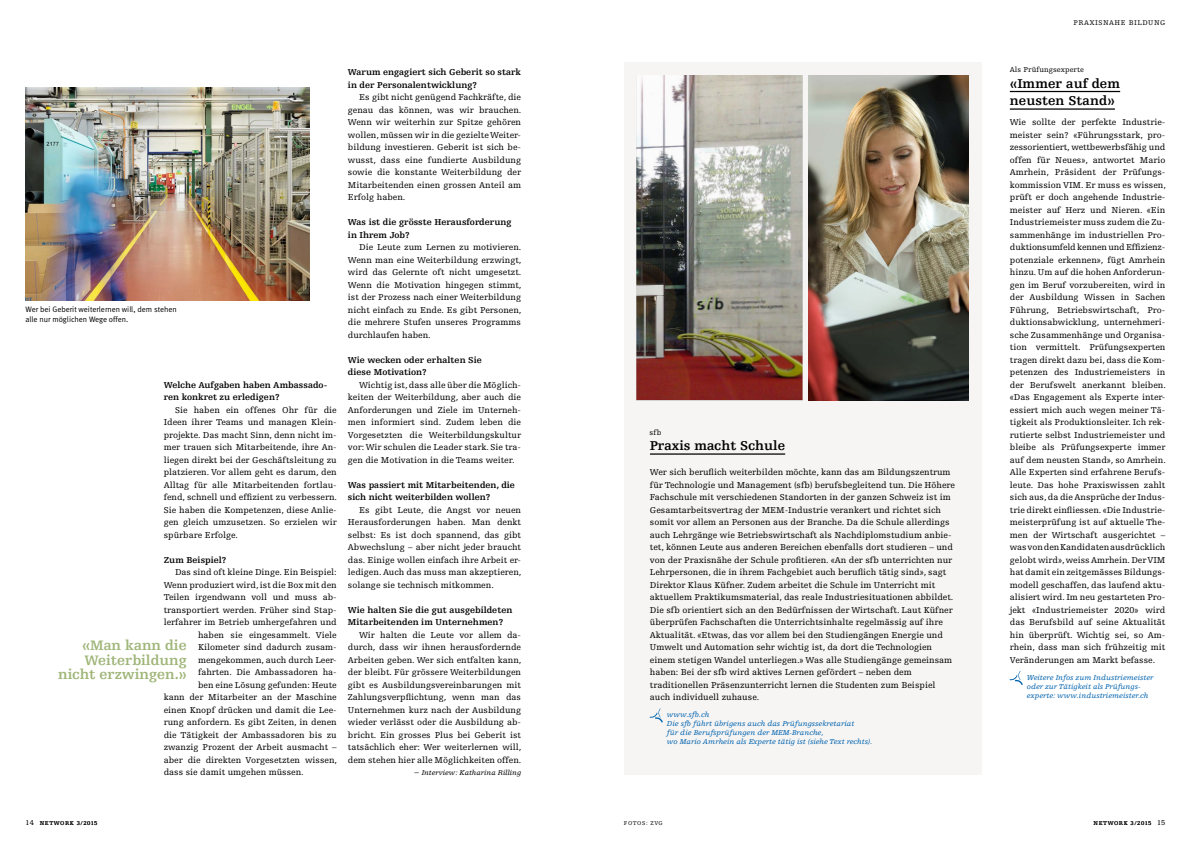
<style>
.page{position:relative;width:1191px;height:842px;background:#fff}
.page>*{position:absolute;margin:0;border:0;box-sizing:border-box;transform-origin:0 0}
.t1{font:700 14.5px/14.5px "Egyptienne F";letter-spacing:-.005em;color:#9fb578;text-align:right}
.t2{font:700 13.5px/17.5px "Egyptienne F";color:#000}
.t3{font:700 9.1px/12.5px "Egyptienne F";color:#000}
.t4{font:9px/12.5px "Egyptienne F";color:#000;text-align:justify}
.t5{font:7.9px/9.4px "Meta Normal LF";color:#000}
.t6{font:7.8px "Egyptienne F";color:#000}
.t7{font:7.6px "Egyptienne F";letter-spacing:.01em;color:#000}
.t8{font:italic 7.5px/9px "Egyptienne F";color:#0063af}
.t9{font:7.5px "Egyptienne F";color:#000}
.t10{font:italic 7.3px "Egyptienne F";color:#000}
.t11{font:7.3px "Egyptienne F";letter-spacing:.07em;color:#000}
.t12{font:5.9px "Egyptienne F";letter-spacing:.1em;color:#000}
.s1{font-style:normal;font-size:9px}
.s2{font-size:7.5px}
</style>
<div class="page">
<img style="left:26px;top:88px;width:283px;height:212px">
<div style="left:624px;top:62px;width:357px;height:713px;background:#f7f5f4"></div>
<hr style="left:650px;top:453px;width:135px;height:2px;background:#000">
<hr style="left:1009px;top:91px;width:111px;height:1px;background:#000">
<hr style="left:1009px;top:108px;width:106px;height:2px;background:#000">
<svg style="left:1009px;top:671px;width:13px;height:14px"></svg>
<svg style="left:649px;top:708px;width:14px;height:15px"></svg>
<img style="left:636px;top:75px;width:166px;height:325px">
<img style="left:808px;top:75px;width:160px;height:325px">
<p class="t5" style="left:26px;top:305px;width:153px">Wer bei Geberit weiterlernen will, dem stehen alle nur möglichen Wege offen.</p>
<p class="t3" style="left:164px;top:378px;width:165px">Welche Aufgaben haben Ambassado&shy;ren konkret zu erledigen?</p>
<p class="t4" style="left:164px;top:403px;width:175px;text-indent:11px">Sie haben ein offenes Ohr für die Ideen ihrer Teams und managen Klein&shy;projekte. Das macht Sinn, denn nicht im&shy;mer trauen sich Mitarbeitende, ihre An&shy;liegen direkt bei der Geschäftsleitung zu platzieren. Vor allem geht es darum, den Alltag für alle Mitarbeitenden fortlau&shy;fend, schnell und effizient zu verbessern.<br>Sie haben die Kompetenzen, diese Anlie&shy;gen gleich umzusetzen. So erzielen wir spürbare Erfolge.</p>
<p class="t3" style="left:164px;top:553px;width:64px">Zum Beispiel?</p>
<p class="t4" style="left:175px;top:566px;width:163px">Das sind oft kleine Dinge. Ein Beispiel:</p>
<p class="t4" style="left:164px;top:578px;width:174px">Wenn produziert wird, ist die Box mit den</p>
<p class="t4" style="left:164px;top:591px;width:174px">Teilen irgendwann voll und muss ab-</p>
<p class="t4" style="left:164px;top:603px;width:174px">transportiert werden. Früher sind Stap-</p>
<p class="t4" style="left:164px;top:616px;width:174px">lerfahrer im Betrieb umhergefahren und</p>
<p class="t4" style="left:198px;top:628px;width:140px">haben sie eingesammelt. Viele</p>
<p class="t4" style="left:198px;top:641px;width:140px">Kilometer sind dadurch zusam-</p>
<p class="t4" style="left:198px;top:653px;width:140px">mengekommen, auch durch Leer-</p>
<p class="t4" style="left:198px;top:666px;width:140px">fahrten. Die Ambassadoren ha-</p>
<p class="t4" style="left:198px;top:678px;width:140px">ben eine Lösung gefunden: Heute</p>
<p class="t4" style="left:164px;top:691px;width:174px">kann der Mitarbeiter an der Maschine</p>
<p class="t4" style="left:164px;top:703px;width:174px">einen Knopf drücken und damit die Lee-</p>
<p class="t4" style="left:164px;top:716px;width:174px">rung anfordern. Es gibt Zeiten, in denen</p>
<p class="t4" style="left:164px;top:728px;width:174px">die Tätigkeit der Ambassadoren bis zu</p>
<p class="t4" style="left:164px;top:741px;width:174px">zwanzig Prozent der Arbeit ausmacht –</p>
<p class="t4" style="left:164px;top:753px;width:175px">aber die direkten Vorgesetzten wissen,</p>
<p class="t4" style="left:164px;top:766px;width:142px">dass sie damit umgehen müssen.</p>
<h1 class="t1" style="left:58px;top:638px;width:130px">«Man kann die<br>Weiterbildung nicht erzwingen.»</h1>
<p class="t3" style="left:348px;top:66px;width:175px">Warum engagiert sich Geberit so stark in der Personalentwicklung?</p>
<p class="t4" style="left:348px;top:91px;width:175px;text-indent:11px">Es gibt nicht genügend Fachkräfte, die genau das können, was wir brauchen.<br>Wenn wir weiterhin zur Spitze gehören wollen, müssen wir in die gezielte Weiter&shy;bildung investieren. Geberit ist sich be&shy;wusst, dass eine fundierte Ausbildung sowie die konstante Weiterbildung der Mitarbeitenden einen grossen Anteil am Erfolg haben.</p>
<p class="t3" style="left:348px;top:216px;width:165px">Was ist die grösste Herausforderung in Ihrem Job?</p>
<p class="t4" style="left:348px;top:241px;width:175px;text-indent:11px">Die Leute zum Lernen zu motivieren.<br>Wenn man eine Weiterbildung erzwingt, wird das Gelernte oft nicht umgesetzt.<br>Wenn die Motivation hingegen stimmt, ist der Prozess nach einer Weiterbildung nicht einfach zu Ende. Es gibt Personen, die mehrere Stufen unseres Programms durchlaufen haben.</p>
<p class="t3" style="left:348px;top:353px;width:135px">Wie wecken oder erhalten Sie diese Motivation?</p>
<p class="t4" style="left:348px;top:378px;width:175px;text-indent:11px">Wichtig ist, dass alle über die Möglich&shy;keiten der Weiterbildung, aber auch die Anforderungen und Ziele im Unterneh&shy;men informiert sind. Zudem leben die Vorgesetzten die Weiterbildungskultur vor: Wir schulen die Leader stark. Sie tra&shy;gen die Motivation in die Teams weiter.</p>
<p class="t3" style="left:348px;top:478px;width:168px">Was passiert mit Mitarbeitenden, die sich nicht weiterbilden wollen?</p>
<p class="t4" style="left:348px;top:503px;width:175px;text-indent:11px">Es gibt Leute, die Angst vor neuen Herausforderungen haben. Man denkt selbst: Es ist doch spannend, das gibt Abwechslung – aber nicht jeder braucht das. Einige wollen einfach ihre Arbeit er&shy;ledigen. Auch das muss man akzeptieren, solange sie technisch mitkommen.</p>
<p class="t3" style="left:348px;top:603px;width:166px">Wie halten Sie die gut ausgebildeten<br>Mitarbeitenden im Unternehmen?</p>
<p class="t4" style="left:348px;top:628px;width:175px;text-indent:11px">Wir halten die Leute vor allem da&shy;durch, dass wir ihnen herausfordernde Arbeiten geben. Wer sich entfalten kann, der bleibt. Für grössere Weiterbildungen gibt es Ausbildungsvereinbarungen mit Zahlungsverpflichtung, wenn man das Unternehmen kurz nach der Ausbildung wieder verlässt oder die Ausbildung ab&shy;bricht. Ein grosses Plus bei Geberit ist tatsächlich eher: Wer weiterlernen will, dem stehen hier alle Möglichkeiten offen.</p>
<p class="t10" style="left:415px;top:769px;width:108px"><span class="s1">–</span> Interview: Katharina Rilling</p>
<p class="t6" style="left:649px;top:428px;width:13px">sfb</p>
<h2 class="t2" style="left:649px;top:437px;width:137px">Praxis macht Schule</h2>
<p class="t4" style="left:650px;top:466px;width:306px;text-align:left">Wer sich beruflich weiterbilden möchte, kann das am Bildungszentrum für Technologie und Management (sfb) berufsbegleitend tun. Die Höhere Fachschule mit verschiedenen Standorten in der ganzen Schweiz ist im Gesamtarbeitsvertrag der MEM-Industrie verankert und richtet sich somit vor allem an Personen aus der Branche. Da die Schule allerdings auch Lehrgänge wie Betriebswirtschaft als Nachdiplomstudium anbie&shy;tet, können Leute aus anderen Bereichen ebenfalls dort studieren – und von der Praxisnähe der Schule profitieren. «An der sfb unterrichten nur Lehrpersonen, die in ihrem Fachgebiet auch beruflich tätig sind», sagt Direktor Klaus Küfner. Zudem arbeitet die Schule im Unterricht mit aktuellem Praktikumsmaterial, das reale Industriesituationen abbildet.<br>Die sfb orientiert sich an den Bedürfnissen der Wirtschaft. Laut Küfner überprüfen Fachschaften die Unterrichtsinhalte regelmässig auf ihre Aktualität. «Etwas, das vor allem bei den Studiengängen Energie und Umwelt und Automation sehr wichtig ist, da dort die Technologien einem stetigen Wandel unterliegen.» Was alle Studiengänge gemeinsam haben: Bei der sfb wird aktives Lernen gefördert – neben dem traditionellen Präsenzunterricht lernen die Studenten zum Beispiel auch individuell zuhause.</p>
<p class="t8" style="left:667px;top:710px;width:207px">www.sfb.ch<br>Die sfb führt übrigens auch das Prüfungssekretariat<br>für die Berufsprüfungen der MEM-Branche,<br>wo Mario Amrhein als Experte tätig ist (siehe Text rechts).</p>
<p class="t11" style="left:1073px;top:19px;width:94px">PRAXISNAHE BILDUNG</p>
<p class="t7" style="left:1009px;top:65px;width:75px">Als Prüfungsexperte</p>
<h2 class="t2" style="left:1009px;top:75px;width:112px">«Immer auf dem neusten Stand»</h2>
<p class="t4" style="left:1009px;top:116px;width:157px">Wie sollte der perfekte Industrie&shy;meister sein? «Führungsstark, pro&shy;zessorientiert, wettbewerbsfähig und offen für Neues», antwortet Mario Amrhein, Präsident der Prüfungs&shy;kommission VIM. Er muss es wissen, prüft er doch angehende Industrie&shy;meister auf Herz und Nieren. «Ein Industriemeister muss zudem die Zu&shy;sammenhänge im industriellen Pro&shy;duktionsumfeld kennen und Effizienz&shy;potenziale erkennen», fügt Amrhein hinzu. Um auf die hohen Anforderun&shy;gen im Beruf vorzubereiten, wird in der Ausbildung Wissen in Sachen Führung, Betriebswirtschaft, Pro&shy;duktionsabwicklung, unternehmeri&shy;sche Zusammenhänge und Organisa&shy;tion vermittelt. Prüfungsexperten tragen direkt dazu bei, dass die Kom&shy;petenzen des Industriemeisters in der Berufswelt anerkannt bleiben. «Das Engagement als Experte inter&shy;essiert mich auch wegen meiner Tä&shy;tigkeit als Produktionsleiter. Ich rek&shy;rutierte selbst Industriemeister und bleibe als Prüfungsexperte immer auf dem neusten Stand», so Amrhein.<br>Alle Experten sind erfahrene Berufs&shy;leute. Das hohe Praxiswissen zahlt sich aus, da die Ansprüche der Indus&shy;trie direkt einfliessen. «Die Industrie&shy;meisterprüfung ist auf aktuelle The&shy;men der Wirtschaft ausgerichtet – was von den Kandidaten ausdrücklich gelobt wird», weiss Amrhein. Der VIM hat damit ein zeitgemässes Bildungs&shy;modell geschaffen, das laufend aktu&shy;alisiert wird. Im neu gestarteten Pro&shy;jekt «Industriemeister 2020» wird das Berufsbild auf seine Aktualität hin überprüft. Wichtig sei, so Am&shy;rhein, dass man sich frühzeitig mit Veränderungen am Markt befasse.</p>
<p class="t8" style="left:1026px;top:673px;width:128px">Weitere Infos zum Industriemeister oder zur Tätigkeit als Prüfungs&shy;experte: www.industriemeister.ch</p>
<p class="t9" style="left:26px;top:818px;width:10px">14</p>
<p class="t12" style="left:40px;top:820px;width:59px">NETWORK 3/2015</p>
<p class="t12" style="left:1093px;top:820px;width:73px">NETWORK 3/2015 <span class="s2">15</span></p>
<p class="t12" style="left:624px;top:820px;width:41px">FOTOS: ZVG</p>
</div>
